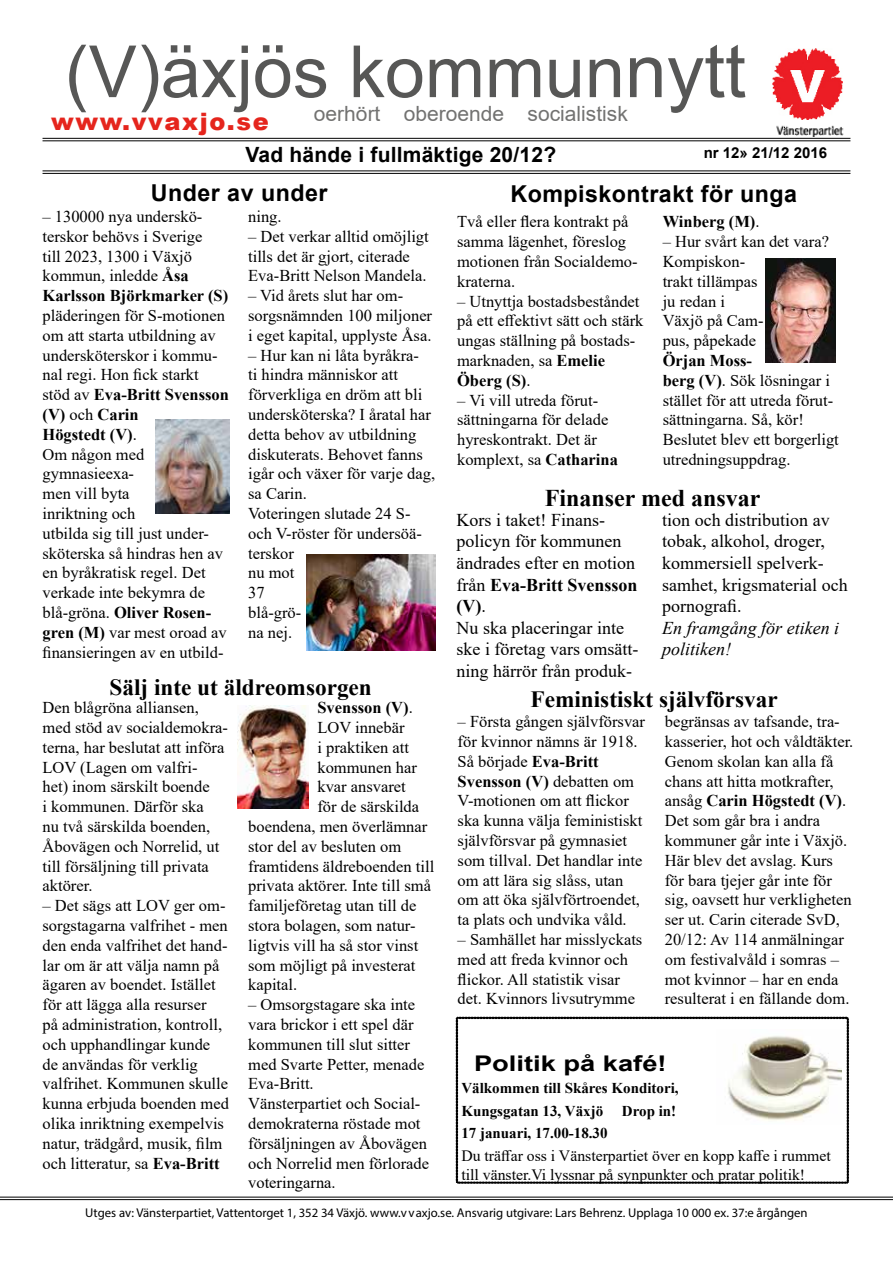
<style>
.page{position:relative;width:893px;height:1263px;background:#fff}
.page>*{position:absolute;margin:0;border:0;box-sizing:border-box;transform-origin:0 0}
.t1{font:72px "Arial";color:#575756}
.t2{font:700 24px "Times New Roman";color:#000}
.t3{font:900 24px "Arial";letter-spacing:.07em;color:#e5251d}
.t4{font:700 23.25px "Times New Roman";color:#000}
.t5{font:700 23.25px "Arial";letter-spacing:.02em;color:#000}
.t6{font:700 21.6px "Arial";color:#000;scale:1.26 1}
.t7{font:21px "Arial";color:#727271}
.t8{font:700 21px "Arial";letter-spacing:.01em;color:#000}
.t9{font:18px/21.6px "Times New Roman";color:#000}
.t10{font:italic 18px/21.6px "Times New Roman";color:#000}
.t11{font:16.5px/19.8px "Times New Roman";color:#000}
.t12{font:700 16.5px "Times New Roman";color:#000}
.t13{font:15.75px/18.9px "Times New Roman";color:#000}
.t14{font:700 15px/22.2px "Times New Roman";color:#000}
.t15{font:700 15px "Arial";color:#000}
.t16{font:12.75px "Myriad Pro";color:#000}
.s1{font-size:75px}
.s2{font-weight:700}
.s3{font-weight:400}
</style>
<div class="page">
<hr style="left:43px;top:171px;width:807px;height:1px;background:#000">
<hr style="left:43px;top:173px;width:807px;height:1px;background:#000">
<hr style="left:0;top:1197px;width:893px;height:1px;background:#000">
<hr style="left:0;top:1199px;width:893px;height:1px;background:#000">
<hr style="left:43px;top:138px;width:807px;height:1px;background:#000">
<hr style="left:43px;top:141px;width:807px;height:1px;background:#000">
<img style="left:776px;top:125px;width:68px;height:11px">
<img style="left:772px;top:49px;width:70px;height:70px">
<svg style="left:456px;top:1017px;width:393px;height:166px"></svg>
<img style="left:716px;top:1029px;width:126px;height:96px">
<img style="left:765px;top:259px;width:71px;height:104px">
<img style="left:156px;top:420px;width:73px;height:93px">
<img style="left:237px;top:706px;width:72px;height:102px">
<img style="left:306px;top:554px;width:130px;height:96px">
<h1 class="t1" style="left:65px;top:22px;width:683px">(V)äxjös kommun<span class="s1">nytt</span></h1>
<p class="t7" style="left:314px;top:99px;width:315px">oerhört oberoende socialistisk</p>
<h2 class="t3" style="left:51px;top:104px;width:219px">www.vvaxjo.se</h2>
<p class="t8" style="left:245px;top:140px;width:312px">Vad hände i fullmäktige 20/12?</p>
<p class="t15" style="left:704px;top:142px;width:125px">nr 12» 21/12 2016</p>
<h3 class="t5" style="left:151px;top:177px;width:178px">Under av under</h3>
<h3 class="t5" style="left:510px;top:177px;width:288px">Kompiskontrakt för unga</h3>
<p class="t11" style="left:43px;top:206px;width:187px">– 130000 nya underskö&shy;terskor behövs i Sverige<br>till 2023, 1300 i Växjö kommun, inledde <span class="s2">Åsa<br>Karlsson Björkmarker (S)</span></p>
<p class="t11" style="left:43px;top:305px;width:188px">pläderingen för S-motionen om att starta utbildning av undersköterskor i kommu&shy;nal regi. Hon fick starkt stöd av <span class="s2">Eva-Britt Svensson (V)</span> och <span class="s2">Carin<br>Högstedt (V)</span>.<br>Om någon med gymnasieexa-<br>men vill byta<br>inriktning och<br>utbilda sig till just under&shy;sköterska så hindras hen av en byråkratisk regel. Det verkade inte bekymra de blå-gröna. <span class="s2">Oliver Rosen&shy;gren (M)</span> var mest oroad av finansieringen av en utbild-</p>
<p class="t11" style="left:248px;top:206px;width:35px">ning.</p>
<p class="t11" style="left:248px;top:226px;width:182px">– Det verkar alltid omöjligt tills det är gjort, citerade<br>Eva-Britt Nelson Mandela.</p>
<p class="t11" style="left:248px;top:285px;width:185px">– Vid årets slut har om&shy;sorgsnämnden 100 miljoner i eget kapital, upplyste Åsa.</p>
<p class="t11" style="left:248px;top:345px;width:188px">– Hur kan ni låta byråkra-<br>ti hindra människor att förverkliga en dröm att bli undersköterska? I åratal har detta behov av utbildning diskuterats. Behovet fanns igår och växer för varje dag, sa Carin.<br>Voteringen slutade 24 S&shy;och V-röster för undersöä&shy;terskor<br>nu mot<br>37<br>blå-grö-<br>na nej.</p>
<p class="t11" style="left:457px;top:211px;width:182px">Två eller flera kontrakt på samma lägenhet, föreslog motionen från Socialdemo&shy;kraterna.</p>
<p class="t11" style="left:457px;top:291px;width:188px">– Utnyttja bostadsbeståndet på ett effektivt sätt och stärk ungas ställning på bostads&shy;marknaden, sa <span class="s2">Emelie<br>Öberg (S)</span>.</p>
<p class="t11" style="left:457px;top:390px;width:162px">– Vi vill utreda förut&shy;sättningarna för delade hyreskontrakt. Det är komplext, sa <span class="s2">Catharina</span></p>
<p class="t12" style="left:663px;top:210px;width:98px">Winberg (M)<span class="s3">.</span></p>
<p class="t11" style="left:663px;top:231px;width:168px">– Hur svårt kan det vara?<br>Kompiskon-<br>trakt tillämpas<br>ju redan i<br>Växjö på Cam-<br>pus, påpekade</p>
<p class="t11" style="left:663px;top:350px;width:178px"><span class="s2">Örjan Moss-<br>berg (V)</span>. Sök lösningar i stället för att utreda förut&shy;sättningarna. Så, kör!<br>Beslutet blev ett borgerligt utredningsuppdrag.</p>
<h2 class="t2" style="left:545px;top:480px;width:217px">Finanser med ansvar</h2>
<p class="t9" style="left:457px;top:508px;width:183px">Kors i taket! Finans&shy;policyn för kommunen ändrades efter en motion från <span class="s2">Eva-Britt Svensson (V)</span>.<br>Nu ska placeringar inte ske i företag vars omsätt&shy;ning härrör från produk-</p>
<p class="t9" style="left:662px;top:508px;width:187px">tion och distribution av tobak, alkohol, droger, kommersiell spelverk&shy;samhet, krigsmaterial och pornografi.</p>
<p class="t10" style="left:662px;top:616px;width:178px">En framgång för etiken i politiken!</p>
<h3 class="t4" style="left:109px;top:670px;width:264px">Sälj inte ut äldreomsorgen</h3>
<p class="t11" style="left:43px;top:697px;width:187px">Den blågröna alliansen, med stöd av socialdemokra&shy;terna, har beslutat att införa<br>LOV (Lagen om valfri-<br>het) inom särskilt boende<br>i kommunen. Därför ska<br>nu två särskilda boenden,<br>Åbovägen och Norrelid, ut till försäljning till privata aktörer.</p>
<p class="t11" style="left:43px;top:895px;width:188px">– Det sägs att LOV ger om&shy;sorgstagarna valfrihet - men den enda valfrihet det hand&shy;lar om är att välja namn på ägaren av boendet. Istället för att lägga alla resurser<br>på administration, kontroll, och upphandlingar kunde de användas för verklig valfrihet. Kommunen skulle kunna erbjuda boenden med olika inriktning exempelvis natur, trädgård, musik, film och litteratur, sa <span class="s2">Eva-Britt</span></p>
<h3 class="t4" style="left:530px;top:682px;width:249px">Feministiskt självförsvar</h3>
<p class="t11" style="left:458px;top:711px;width:189px">– Första gången självförsvar för kvinnor nämns är 1918.<br>Så började <span class="s2">Eva-Britt<br>Svensson (V)</span> debatten om<br>V-motionen om att flickor ska kunna välja feministiskt självförsvar på gymnasiet som tillval. Det handlar inte om att lära sig slåss, utan om att öka självförtroendet, ta plats och undvika våld.</p>
<p class="t11" style="left:458px;top:929px;width:186px">– Samhället har misslyckats med att freda kvinnor och flickor. All statistik visar det. Kvinnors livsutrymme</p>
<p class="t12" style="left:317px;top:696px;width:97px">Svensson (V)<span class="s3">.</span></p>
<p class="t11" style="left:317px;top:717px;width:89px">LOV innebär</p>
<p class="t11" style="left:317px;top:737px;width:93px">i praktiken att</p>
<p class="t11" style="left:317px;top:756px;width:101px">kommunen har</p>
<p class="t11" style="left:317px;top:776px;width:90px">kvar ansvaret</p>
<p class="t11" style="left:317px;top:796px;width:103px">för de särskilda</p>
<p class="t11" style="left:248px;top:816px;width:181px">boendena, men överlämnar</p>
<p class="t11" style="left:248px;top:836px;width:155px">stor del av besluten om</p>
<p class="t11" style="left:248px;top:855px;width:188px">framtidens äldreboenden till</p>
<p class="t11" style="left:248px;top:875px;width:184px">privata aktörer. Inte till små</p>
<p class="t11" style="left:248px;top:895px;width:170px">familjeföretag utan till de</p>
<p class="t11" style="left:248px;top:915px;width:169px">stora bolagen, som natur-</p>
<p class="t11" style="left:248px;top:935px;width:172px">ligtvis vill ha så stor vinst</p>
<p class="t11" style="left:248px;top:954px;width:169px">som möjligt på investerat</p>
<p class="t11" style="left:248px;top:974px;width:51px">kapital.</p>
<p class="t11" style="left:248px;top:994px;width:182px">– Omsorgstagare ska inte vara brickor i ett spel där kommunen till slut sitter med Svarte Petter, menade<br>Eva-Britt.<br>Vänsterpartiet och Social&shy;demokraterna röstade mot försäljningen av Åbovägen och Norrelid men förlorade voteringarna.</p>
<p class="t11" style="left:665px;top:711px;width:190px">begränsas av tafsande, tra&shy;kasserier, hot och våldtäkter.<br>Genom skolan kan alla få chans att hitta motkrafter, ansåg <span class="s2">Carin Högstedt (V)</span>.<br>Det som går bra i andra kommuner går inte i Växjö.<br>Här blev det avslag. Kurs för bara tjejer går inte för sig, oavsett hur verkligheten ser ut. Carin citerade SvD,<br>20/12: Av 114 anmälningar om festivalvåld i somras – mot kvinnor – har en enda resulterat i en fällande dom.</p>
<h3 class="t6" style="left:474px;top:1048px;width:154px">Politik på kafé!</h3>
<p class="t14" style="left:461px;top:1077px;width:219px">Välkommen till Skåres Konditori,<br>Kungsgatan 13, Växjö</p>
<p class="t14" style="left:622px;top:1099px;width:56px">Drop in!</p>
<p class="t14" style="left:461px;top:1121px;width:148px">17 januari, 17.00-18.30</p>
<p class="t13" style="left:461px;top:1146px;width:371px">Du träffar oss i Vänsterpartiet över en kopp kaffe i rummet till vänster.Vi lyssnar på synpunkter och pratar politik!</p>
<p class="t16" style="left:85px;top:1205px;width:724px">Utges av: Vänsterpartiet, Vattentorget 1, 352 34 Växjö. www.v vaxjo.se. Ansvarig utgivare: Lars Behrenz. Upplaga 10 000 ex. 37:e årgången</p>
</div>
